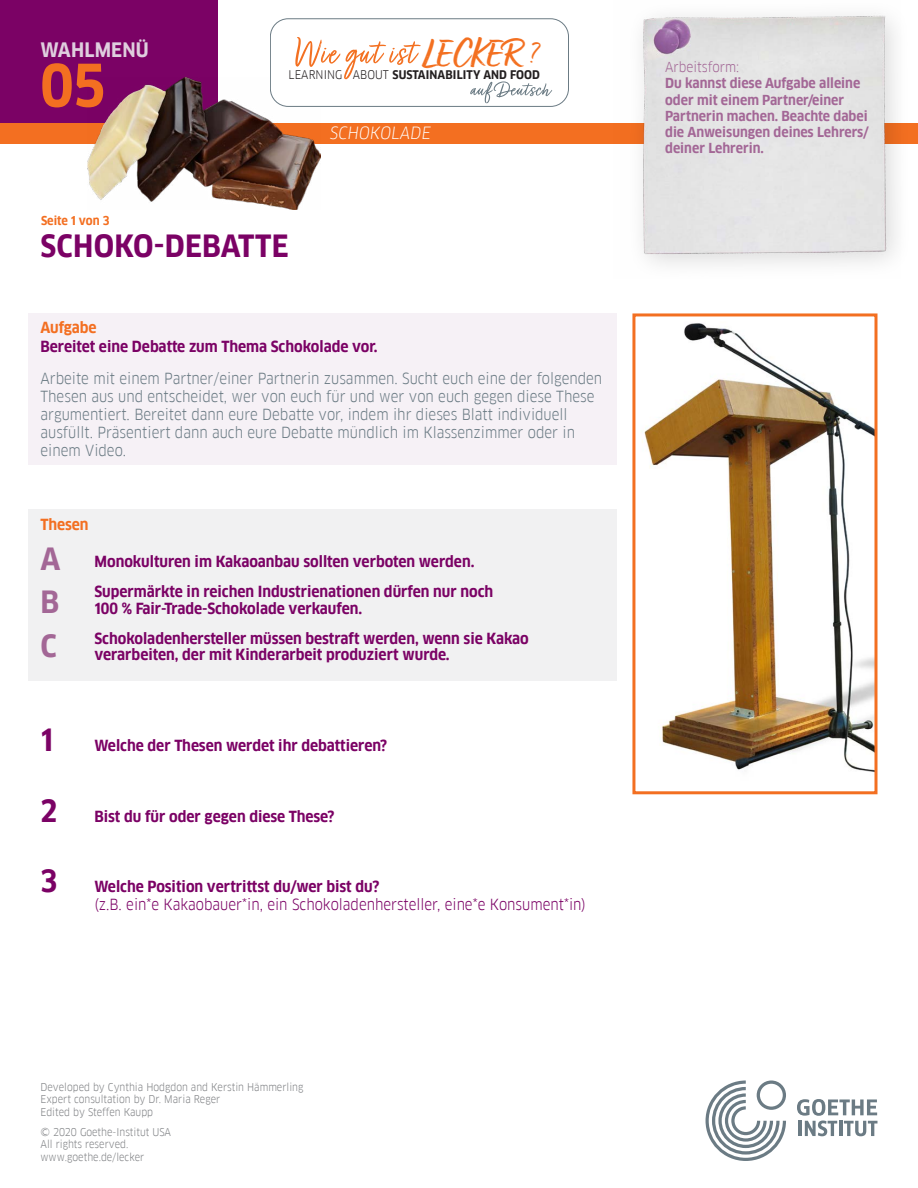
<style>
.page{position:relative;width:918px;height:1188px;background:#fff}
.page>*{position:absolute;margin:0;border:0;box-sizing:border-box;transform-origin:0 0}
.t1{font:700 57.6px "Goethe FF Clan";color:#f36f21}
.t2{font:39.45px "Turbinado Bold Pro";letter-spacing:.04em;color:#f37021}
.t3{font:700 30px "Goethe FF Clan";letter-spacing:.01em;color:#7b0265}
.t4{font:700 30px/43.8px "Goethe FF Clan";color:#a36796;text-align:justify}
.t5{font:700 19.5px "Goethe FF Clan";letter-spacing:.01em;color:#dfcede}
.t6{font:italic 16.5px "Goethe FF Clan";letter-spacing:.01em;color:#fff}
.t7{font:700 15px/30px "Goethe FF Clan";color:#7b0265}
.t8{font:15px/18px "Goethe FF Clan";color:#6b7b84}
.t9{font:15px/18px "Goethe FF Clan";color:#7b0265}
.t10{font:700 15px "Goethe FF Clan";letter-spacing:-.005em;color:#f36f21}
.t11{font:700 13.5px/16.2px "Goethe FF Clan";color:#a36796}
.t12{font:13.5px "Goethe FF Clan";color:#a36796}
.t13{font:700 12px "Goethe FF Clan";letter-spacing:-.005em;color:#f36f21}
.t14{font:700 11.7px "Goethe FF Clan";letter-spacing:.01em;color:#231f20}
.t15{font:10.5px/12.6px "Goethe FF Clan";color:#808285}
.s1{font-family:"Turbinado Light Pro"}
.s2{font-weight:400}
.s3{font-size:30px}
.s4{font-weight:700;font-size:30px}
.s5{font-weight:700}
</style>
<div class="page">
<div style="left:0;top:0;width:217px;height:135px;background:#7b0265"></div>
<svg style="left:706px;top:1080px;width:80px;height:81px"></svg>
<svg style="left:797px;top:1099px;width:80px;height:37px"></svg>
<div style="left:0;top:123px;width:918px;height:21px;background:#f36f21"></div>
<img style="left:87px;top:78px;width:233px;height:132px">
<div style="left:626px;top:0;width:286px;height:280px;background:#000;opacity:.15"></div>
<img style="left:626px;top:0;width:275px;height:278px">
<div style="left:270px;top:19px;width:299px;height:87px;background:#fff;border-radius:18px"></div>
<div style="left:270px;top:18px;width:299px;height:89px;border:1px solid #6b7b84;border-radius:18px"></div>
<svg style="left:295px;top:37px;width:126px;height:42px"></svg>
<svg style="left:470px;top:81px;width:82px;height:22px"></svg>
<img style="left:642px;top:323px;width:232px;height:449px">
<div style="left:632px;top:313px;width:246px;height:481px;border:3px solid #f36f21"></div>
<div style="left:28px;top:313px;width:588px;height:151px;background:#f6f1f6"></div>
<div style="left:28px;top:509px;width:588px;height:172px;background:#f1f1f2"></div>
<h3 class="t5" style="left:41px;top:38px;width:110px">WAHLMENÜ</h3>
<h1 class="t1" style="left:40px;top:52px;width:66px">05</h1>
<p class="t13" style="left:41px;top:213px;width:70px">Seite 1 von 3</p>
<h2 class="t2" style="left:423px;top:31px;width:117px">LECKER <span class="s1">?</span></h2>
<p class="t14" style="left:289px;top:68px;width:253px"><span class="s2">LEARNING ABOUT</span> SUSTAINABILITY AND FOOD</p>
<p class="t6" style="left:330px;top:123px;width:102px">SCHOKOLADE</p>
<h3 class="t3" style="left:41px;top:229px;width:250px">SCHOKO-DEBATTE</h3>
<p class="t10" style="left:40px;top:319px;width:58px">Aufgabe</p>
<p class="t7" style="left:40px;top:332px;width:339px">Bereitet eine Debatte zum Thema Schokolade vor.</p>
<p class="t8" style="left:40px;top:369px;width:563px">Arbeite mit einem Partner/einer Partnerin zusammen. Sucht euch eine der folgenden Thesen aus und entscheidet, wer von euch für und wer von euch gegen diese These argumentiert. Bereitet dann eure Debatte vor, indem ihr dieses Blatt individuell ausfüllt. Präsentiert dann auch eure Debatte mündlich im Klassenzimmer oder in einem Video.</p>
<p class="t10" style="left:40px;top:515px;width:50px">Thesen</p>
<h3 class="t4" style="left:40px;top:537px;width:21px">A B C</h3>
<p class="t7" style="left:94px;top:547px;width:400px">Monokulturen im Kakaoanbau sollten verboten werden.<br>Supermärkte in reichen Industrienationen dürfen nur noch</p>
<p class="t7" style="left:94px;top:593px;width:436px">100 % Fair-Trade-Schokolade verkaufen.<br>Schokoladenhersteller müssen bestraft werden, wenn sie Kakao</p>
<p class="t7" style="left:94px;top:640px;width:357px">verarbeiten, der mit Kinderarbeit produziert wurde.</p>
<h3 class="t3" style="left:40px;top:722px;width:14px">1</h3>
<p class="t7" style="left:94px;top:731px;width:294px">Welche der Thesen werdet ihr debattieren?</p>
<p class="t7" style="left:40px;top:802px;width:295px"><span class="s3">2</span> Bist du für oder gegen diese These?</p>
<p class="t9" style="left:94px;top:877px;width:493px;text-indent:-54px"><span class="s4">3</span> <span class="s5">Welche Position vertrittst du/wer bist du?<br></span>(z.B. ein*e Kakaobauer*in, ein Schokoladenhersteller, eine*e Konsument*in)</p>
<p class="t12" style="left:665px;top:59px;width:76px">Arbeitsform:</p>
<p class="t11" style="left:665px;top:75px;width:205px">Du kannst diese Aufgabe alleine oder mit einem Partner/einer<br>Partnerin machen. Beachte dabei die Anweisungen deines Lehrers/ deiner Lehrerin.</p>
<p class="t15" style="left:40px;top:1080px;width:264px">Developed by Cynthia Hodgdon and Kerstin Hämmerling<br>Expert consultation by Dr. Maria Reger<br>Edited by Steffen Kaupp</p>
<p class="t15" style="left:40px;top:1126px;width:132px">© 2020 Goethe-Institut USA<br>All rights reserved. www.goethe.de/lecker</p>
</div>
